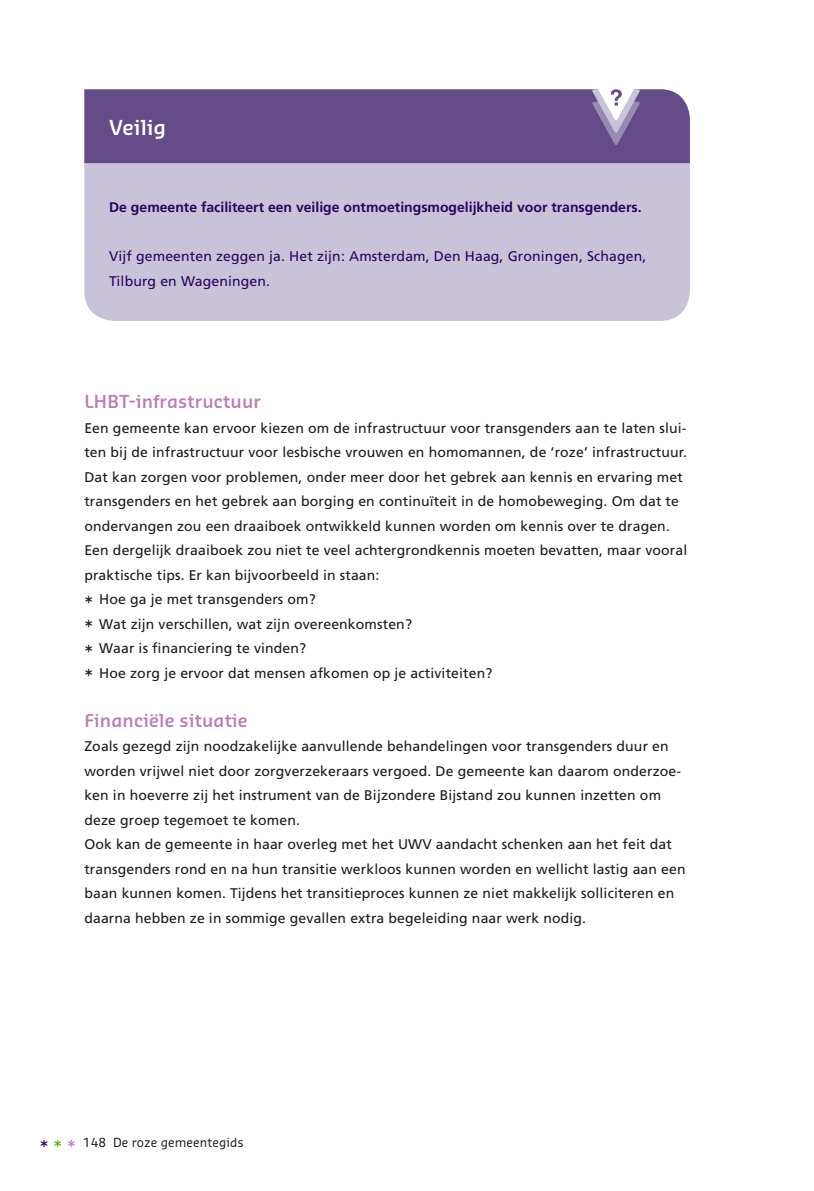
<style>
.page{position:relative;width:814px;height:1191px;background:#fff}
.page>*{position:absolute;margin:0;border:0;box-sizing:border-box;transform-origin:0 0}
.t1{font:600 20.12px "Sansa";letter-spacing:.01em;color:#fff}
.t2{font:600 17.5px "Sansa";letter-spacing:.01em;color:#ba7fb5}
.t3{font:14px/24.5px "Frutiger";letter-spacing:.01em;color:#1b1c20}
.t4{font:14px/24.5px "Frutiger";letter-spacing:.01em;color:#2a035e}
.t5{font:700 14px "Frutiger";color:#2a035e}
.t6{font:12.25px "Sansa";letter-spacing:.01em;color:#1b1c20}
.s1{font-family:"Sansa";font-size:17.5px}
.s2{font-size:17.5px;color:#2a035e}
.s3{font-size:17.5px;color:#50ac25}
.s4{font-size:17.5px;color:#ba7fb5}
</style>
<div class="page">
<div style="left:84px;top:163px;width:606px;height:158px;background:#c9c3da"></div>
<div style="left:84px;top:89px;width:606px;height:74px;background:#634c88"></div>
<svg style="left:591px;top:89px;width:50px;height:58px"></svg>
<h1 class="t1" style="left:109px;top:114px;width:59px">Veilig</h1>
<p class="t5" style="left:109px;top:199px;width:534px">De gemeente faciliteert een veilige ontmoetingsmogelijkheid voor transgenders.</p>
<p class="t4" style="left:109px;top:244px;width:538px">Vijf gemeenten zeggen ja. Het zijn: Amsterdam, Den Haag, Groningen, Schagen,<br>Tilburg en Wageningen.</p>
<p class="t2" style="left:84px;top:390px;width:178px">LHBT-infrastructuur</p>
<p class="t3" style="left:84px;top:415px;width:604px">Een gemeente kan ervoor kiezen om de infrastructuur voor transgenders aan te laten slui&shy;ten bij de infrastructuur voor lesbische vrouwen en homomannen, de ‘roze’ infrastructuur.<br>Dat kan zorgen voor problemen, onder meer door het gebrek aan kennis en ervaring met transgenders en het gebrek aan borging en continuïteit in de homobeweging. Om dat te ondervangen zou een draaiboek ontwikkeld kunnen worden om kennis over te dragen.<br>Een dergelijk draaiboek zou niet te veel achtergrondkennis moeten bevatten, maar vooral praktische tips. Er kan bijvoorbeeld in staan:<br><span class="s1">*</span> Hoe ga je met transgenders om?<br><span class="s1">*</span> Wat zijn verschillen, wat zijn overeenkomsten?<br><span class="s1">*</span> Waar is financiering te vinden?<br><span class="s1">*</span> Hoe zorg je ervoor dat mensen afkomen op je activiteiten?</p>
<p class="t2" style="left:84px;top:709px;width:165px">Financiële situatie</p>
<p class="t3" style="left:84px;top:734px;width:602px">Zoals gezegd zijn noodzakelijke aanvullende behandelingen voor transgenders duur en worden vrijwel niet door zorgverzekeraars vergoed. De gemeente kan daarom onderzoe&shy;ken in hoeverre zij het instrument van de Bijzondere Bijstand zou kunnen inzetten om deze groep tegemoet te komen.<br>Ook kan de gemeente in haar overleg met het UWV aandacht schenken aan het feit dat transgenders rond en na hun transitie werkloos kunnen worden en wellicht lastig aan een baan kunnen komen. Tijdens het transitieproces kunnen ze niet makkelijk solliciteren en daarna hebben ze in sommige gevallen extra begeleiding naar werk nodig.</p>
<p class="t6" style="left:40px;top:1135px;width:206px"><span class="s2">*</span> <span class="s3">*</span> <span class="s4">*</span> 148 De roze gemeentegids</p>
</div>
